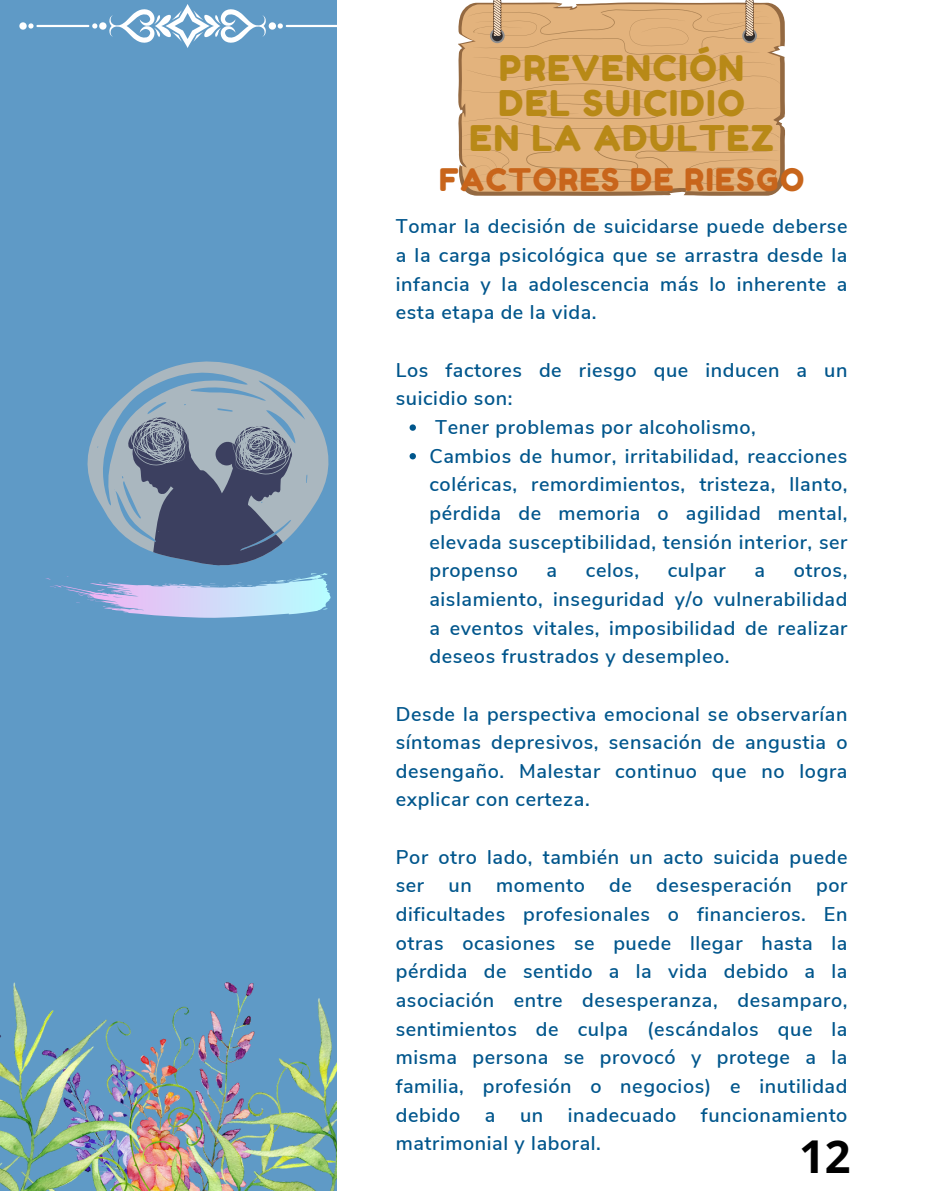
<style>
.page{position:relative;width:935px;height:1191px;background:#fff}
.page>*{position:absolute;margin:0;border:0;box-sizing:border-box;transform-origin:0 0}
.t1{font:700 45.3px "Open Sans";color:#000}
.t2{font:35.4px/35px "Fredoka One";letter-spacing:.05em;color:#b88917;text-align:center}
.t3{font:31.05px "Fredoka One";letter-spacing:.05em;color:#c8651b}
.t4{font:600 19.8px/28.7px "Nunito Sans";letter-spacing:.03em;color:#00568c;text-align:justify}
</style>
<div class="page">
<div style="left:0;top:0;width:337px;height:1190px;background:#5f9ac6"></div>
<svg style="left:458px;top:13px;width:327px;height:183px;fill:#946941"></svg>
<svg style="left:461px;top:186px;width:320px;height:6px;fill:#e3b37d"></svg>
<svg style="left:461px;top:0;width:321px;height:186px"></svg>
<svg style="left:410px;top:424px;width:6px;height:7px"></svg>
<svg style="left:410px;top:453px;width:6px;height:6px"></svg>
<svg style="left:45px;top:573px;width:286px;height:45px"></svg>
<img style="left:0;top:982px;width:337px;height:208px">
<svg style="left:19px;top:4px;width:318px;height:44px"></svg>
<svg style="left:87px;top:361px;width:242px;height:205px"></svg>
<svg style="left:127px;top:411px;width:167px;height:154px"></svg>
<h2 class="t2" style="left:469px;top:51px;width:306px">PREVENCIÓN<br>DEL SUICIDIO<br>EN LA ADULTEZ</h2>
<p class="t3" style="left:439px;top:160px;width:367px">FACTORES DE RIESGO</p>
<p class="t4" style="left:396px;top:212px;width:453px">Tomar la decisión de suicidarse puede deberse a la carga psicológica que se arrastra desde la infancia y la adolescencia más lo inherente a esta etapa de la vida.</p>
<p class="t4" style="left:396px;top:356px;width:453px">Los factores de riesgo que inducen a un suicidio son:</p>
<p class="t4" style="left:435px;top:413px;width:322px">Tener problemas por alcoholismo,</p>
<p class="t4" style="left:429px;top:441px;width:420px">Cambios de humor, irritabilidad, reacciones coléricas, remordimientos, tristeza, llanto, pérdida de memoria o agilidad mental, elevada susceptibilidad, tensión interior, ser propenso</p>
<p class="t4" style="left:547px;top:556px;width:12px">a</p>
<p class="t4" style="left:586px;top:556px;width:55px">celos,</p>
<p class="t4" style="left:668px;top:556px;width:60px">culpar</p>
<p class="t4" style="left:754px;top:556px;width:12px">a</p>
<p class="t4" style="left:429px;top:556px;width:420px;text-indent:364px">otros, aislamiento, inseguridad y/o vulnerabilidad a eventos vitales, imposibilidad de realizar deseos frustrados y desempleo.</p>
<p class="t4" style="left:396px;top:699px;width:453px">Desde la perspectiva emocional se observarían síntomas depresivos, sensación de angustia o desengaño. Malestar continuo que no logra explicar con certeza.</p>
<h1 class="t4" style="left:396px;top:842px;width:453px">Por otro lado, también un acto suicida puede ser un momento de desesperación por dificultades profesionales o financieros. En otras ocasiones se puede llegar hasta la pérdida de sentido a la vida debido a la asociación entre desesperanza, desamparo, sentimientos de culpa (escándalos que la misma persona se provocó y protege a la familia, profesión o negocios) e inutilidad debido a un inadecuado funcionamiento matrimonial y laboral.</h1>
<h2 class="t1" style="left:799px;top:1124px;width:53px">12</h2>
</div>
